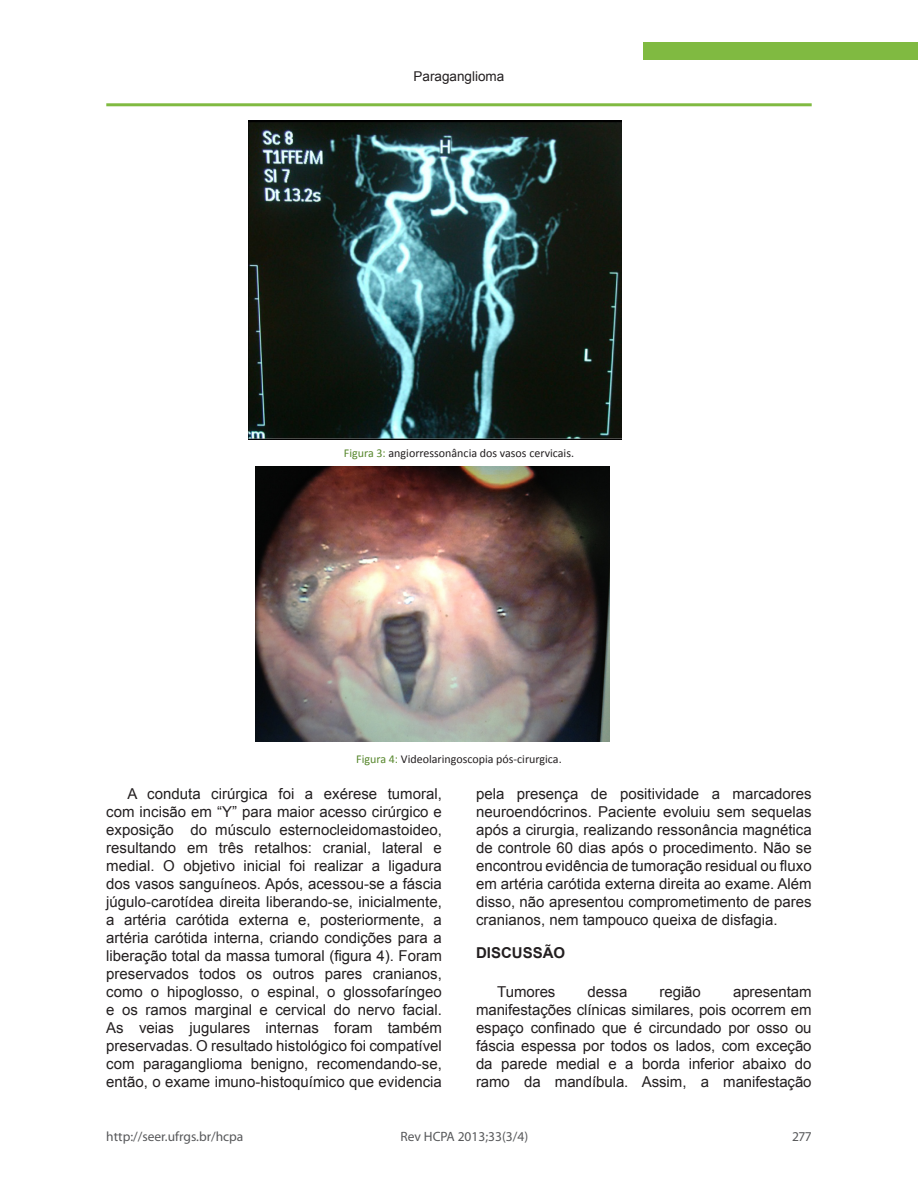
<style>
.page{position:relative;width:918px;height:1188px;background:#fff}
.page>*{position:absolute;margin:0;border:0;box-sizing:border-box;transform-origin:0 0}
.t1{font:15px/18px "Arial";color:#231f20;text-align:justify}
.t2{font:700 15px "Arial";color:#231f20}
.t3{font:13.5px "Myriad Pro";color:#57585a}
.t4{font:13.5px "Arial";color:#231f20}
.t5{font:12px "Calibri";color:#231f20}
.s1{color:#56862b}
</style>
<div class="page">
<div style="left:643px;top:43px;width:275px;height:17px;background:#80ba41"></div>
<hr style="left:106px;top:103px;width:706px;height:3px;background:#80ba41">
<img style="left:249px;top:121px;width:372px;height:318px">
<img style="left:255px;top:466px;width:355px;height:276px">
<p class="t4" style="left:414px;top:67px;width:92px">Paraganglioma</p>
<p class="t5" style="left:344px;top:446px;width:232px"><span class="s1">Figura 3:</span> angiorressonância dos vasos cervicais.</p>
<p class="t5" style="left:356px;top:752px;width:207px"><span class="s1">Figura 4:</span> Videolaringoscopia pós-cirurgica.</p>
<p class="t1" style="left:106px;top:785px;width:337px;text-indent:21px">A conduta cirúrgica foi a exérese tumoral, com incisão em “Y” para maior acesso cirúrgico e exposição do músculo esternocleidomastoideo, resultando em três retalhos: cranial, lateral e medial. O objetivo inicial foi realizar a ligadura dos vasos sanguíneos. Após, acessou-se a fáscia júgulo-carotídea direita liberando-se, inicialmente, a artéria carótida externa e, posteriormente, a artéria carótida interna, criando condições para a liberação total da massa tumoral (figura 4). Foram preservados todos os outros pares cranianos, como o hipoglosso, o espinal, o glossofaríngeo e os ramos marginal e cervical do nervo facial.<br>As veias jugulares internas foram também preservadas. O resultado histológico foi compatível com paraganglioma benigno, recomendando-se, então, o exame imuno-histoquímico que evidencia</p>
<p class="t1" style="left:476px;top:785px;width:337px">pela presença de positividade a marcadores neuroendócrinos. Paciente evoluiu sem sequelas após a cirurgia, realizando ressonância magnética de controle 60 dias após o procedimento. Não se encontrou evidência de tumoração residual ou fluxo em artéria carótida externa direita ao exame. Além disso, não apresentou comprometimento de pares cranianos, nem tampouco queixa de disfagia.</p>
<p class="t2" style="left:476px;top:942px;width:91px">DISCUSSÃO</p>
<p class="t1" style="left:497px;top:983px;width:60px">Tumores</p>
<p class="t1" style="left:588px;top:983px;width:41px">dessa</p>
<p class="t1" style="left:660px;top:983px;width:43px">região</p>
<p class="t1" style="left:476px;top:983px;width:337px;text-indent:257px">apresentam manifestações clínicas similares, pois ocorrem em espaço confinado que é circundado por osso ou fáscia espessa por todos os lados, com exceção da parede medial e a borda inferior abaixo do ramo da mandíbula. Assim, a manifestação</p>
<p class="t3" style="left:106px;top:1128px;width:139px">http://seer.ufrgs.br/hcpa</p>
<p class="t3" style="left:400px;top:1128px;width:129px">Rev HCPA 2013;33(3/4)</p>
<p class="t3" style="left:792px;top:1128px;width:21px">277</p>
</div>
